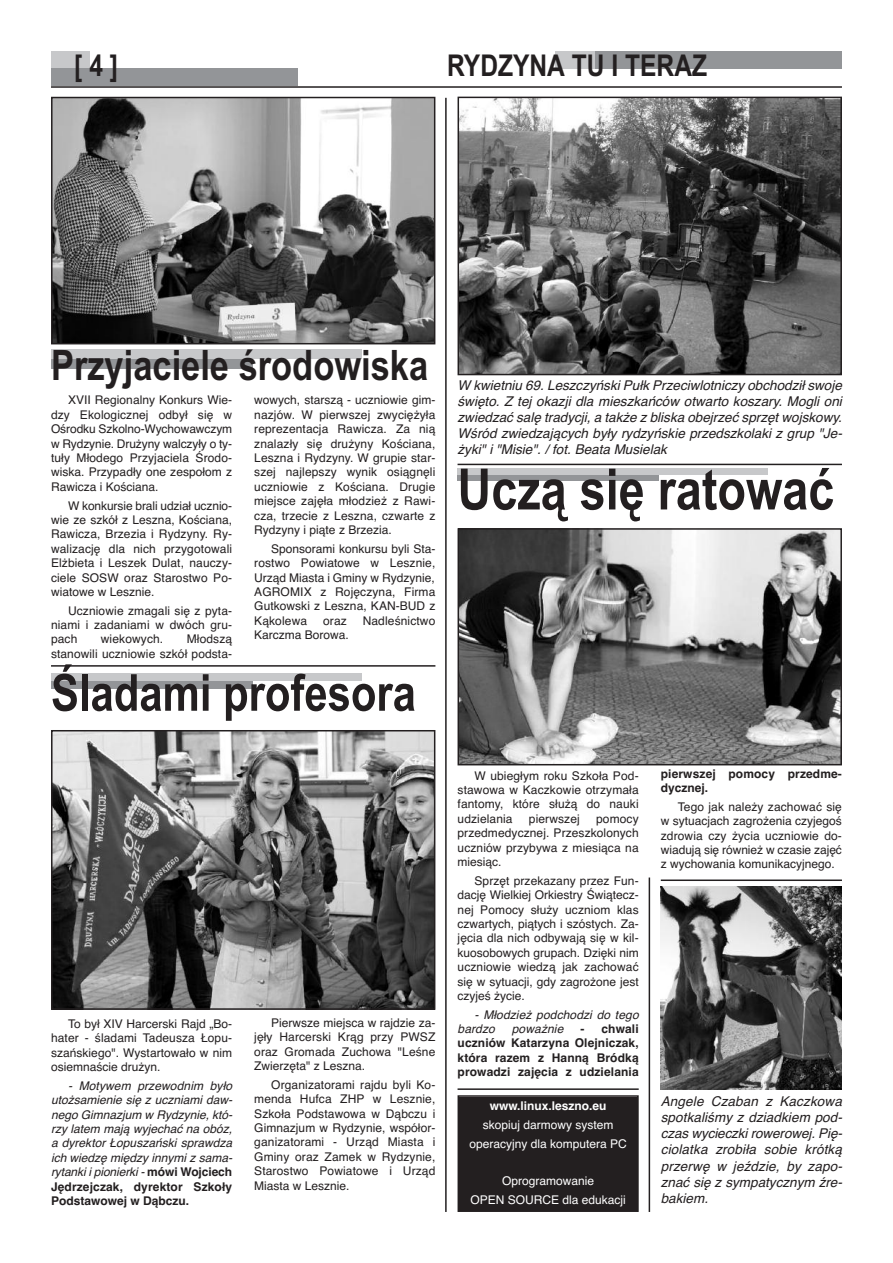
<style>
.page{position:relative;width:893px;height:1263px;background:#fff}
.page>*{position:absolute;margin:0;border:0;box-sizing:border-box;transform-origin:0 0}
.t1{font:700 57px "Arial Narrow";color:#231f20}
.t2{font:700 51px "Arial Narrow";color:#231f20}
.t3{font:700 42px "Arial Narrow";color:#231f20}
.t4{font:700 30px "Arial Narrow";color:#231f20}
.t5{font:italic 13.5px/16.2px "Helvetica";color:#231f20;text-align:justify}
.t6{font:12px/14.4px "Helvetica";letter-spacing:.01em;color:#231f20;text-align:justify}
.t7{font:italic 12px/14.4px "Helvetica";color:#231f20;text-align:justify}
.t8{font:700 12px/14.4px "Helvetica";letter-spacing:.01em;color:#231f20;text-align:justify}
.t9{font:12px/18.6px "Helvetica";color:#fff;text-align:center}
.t10{font:700 12px "Helvetica";color:#fff}
.s1{font-weight:700;font-style:normal}
</style>
<div class="page">
<div style="left:51px;top:68px;width:247px;height:17px;background:#939598"></div>
<div style="left:555px;top:51px;width:246px;height:17px;background:#c7c8ca"></div>
<div style="left:595px;top:51px;width:247px;height:17px;background:#939598"></div>
<div style="left:51px;top:51px;width:38px;height:17px;background:#c7c8ca"></div>
<hr style="left:51px;top:86px;width:791px;height:2px;background:#231f20">
<img style="left:54px;top:100px;width:378px;height:241px">
<div style="left:51px;top:97px;width:384px;height:247px;border:2px solid #231f20"></div>
<div style="left:51px;top:359px;width:201px;height:10px;background:#939598"></div>
<div style="left:51px;top:349px;width:310px;height:10px;background:#c7c8ca"></div>
<hr style="left:51px;top:665px;width:384px;height:2px;background:#231f20">
<hr style="left:445px;top:98px;width:2px;height:1114px;background:#231f20">
<img style="left:461px;top:100px;width:378px;height:272px">
<div style="left:458px;top:97px;width:384px;height:278px;border:2px solid #231f20"></div>
<hr style="left:458px;top:464px;width:384px;height:1px;background:#231f20">
<div style="left:51px;top:681px;width:201px;height:8px;background:#939598"></div>
<div style="left:51px;top:673px;width:310px;height:8px;background:#c7c8ca"></div>
<img style="left:54px;top:733px;width:378px;height:274px">
<div style="left:51px;top:730px;width:384px;height:280px;border:2px solid #231f20"></div>
<img style="left:661px;top:886px;width:181px;height:203px">
<hr style="left:649px;top:877px;width:1px;height:335px;background:#231f20">
<hr style="left:661px;top:879px;width:181px;height:2px;background:#231f20">
<div style="left:458px;top:475px;width:201px;height:6px;background:#939598"></div>
<div style="left:458px;top:468px;width:310px;height:6px;background:#c7c8ca"></div>
<img style="left:461px;top:531px;width:378px;height:231px">
<div style="left:458px;top:528px;width:384px;height:237px;border:2px solid #231f20"></div>
<hr style="left:458px;top:1088px;width:181px;height:2px;background:#231f20">
<div style="left:459px;top:1097px;width:178px;height:113px;background:#231f20"></div>
<div style="left:458px;top:1095px;width:181px;height:117px;border:2px solid #231f20"></div>
<h3 class="t4" style="left:74px;top:49px;width:45px">[4]</h3>
<h3 class="t4" style="left:447px;top:49px;width:262px">RYDZYNA TU I TERAZ</h3>
<h3 class="t3" style="left:51px;top:340px;width:379px">Przyjaciele środowiska</h3>
<p class="t6" style="left:254px;top:393px;width:183px">wowych, starszą - uczniowie gim&shy;nazjów. W pierwszej zwyciężyła reprezentacja Rawicza. Za nią znalazły się drużyny Kościana, Leszna i Rydzyny. W grupie star&shy;szej najlepszy wynik osiągnęli uczniowie z Kościana. Drugie miejsce zajęła młodzież z Rawi&shy;cza, trzecie z Leszna, czwarte z Rydzyny i piąte z Brzezia.</p>
<p class="t6" style="left:254px;top:541px;width:183px;text-indent:17px">Sponsorami konkursu byli Sta&shy;rostwo Powiatowe w Lesznie, Urząd Miasta i Gminy w Rydzynie, AGROMIX z Rojęczyna, Firma Gutkowski z Leszna, KAN-BUD z Kąkolewa</p>
<p class="t6" style="left:51px;top:393px;width:183px;text-indent:17px">XVII Regionalny Konkurs Wie&shy;dzy Ekologicznej odbył się w Ośrodku Szkolno-Wychowawczym w Rydzynie. Drużyny walczyły o ty&shy;tuły Młodego Przyjaciela Środo&shy;wiska. Przypadły one zespołom z Rawicza i Kościana.</p>
<p class="t6" style="left:51px;top:498px;width:183px;text-indent:17px">W konkursie brali udział ucznio&shy;wie ze szkół z Leszna, Kościana, Rawicza, Brzezia i Rydzyny. Ry&shy;walizację dla nich przygotowali Elżbieta i Leszek Dulat, nauczy&shy;ciele SOSW oraz Starostwo Po&shy;wiatowe w Lesznie.</p>
<p class="t6" style="left:51px;top:603px;width:183px;text-indent:17px">Uczniowie zmagali się z pyta&shy;niami i zadaniami w dwóch gru&shy;pach</p>
<p class="t6" style="left:323px;top:613px;width:25px">oraz</p>
<p class="t6" style="left:363px;top:613px;width:74px">Nadleśnictwo</p>
<p class="t6" style="left:254px;top:628px;width:96px">Karczma Borowa.</p>
<p class="t6" style="left:51px;top:632px;width:183px;text-align:right">Młodszą<br>stanowili uczniowie szkół podsta-</p>
<p class="t6" style="left:101px;top:632px;width:64px">wiekowych.</p>
<h2 class="t2" style="left:51px;top:663px;width:366px">Śladami profesora</h2>
<p class="t6" style="left:51px;top:1016px;width:183px;text-indent:17px">To był XIV Harcerski Rajd „Bo&shy;hater - śladami Tadeusza Łopu&shy;szańskiego". Wystartowało w nim osiemnaście drużyn.</p>
<p class="t7" style="left:51px;top:1078px;width:183px;text-indent:17px">- Motywem przewodnim było utożsamienie się z uczniami daw&shy;nego Gimnazjum w Rydzynie, któ&shy;rzy latem mają wyjechać na obóz, a dyrektor Łopuszański sprawdza ich wiedzę między innymi z sama&shy;rytanki i pionierki - <span class="s1">mówi Wojciech Jędrzejczak, dyrektor Szkoły Podstawowej w Dąbczu.</span></p>
<p class="t6" style="left:254px;top:1015px;width:183px;text-indent:17px">Pierwsze miejsca w rajdzie za&shy;jęły Harcerski Krąg przy PWSZ oraz Gromada Zuchowa "Leśne Zwierzęta" z Leszna.</p>
<p class="t6" style="left:254px;top:1077px;width:183px;text-indent:17px">Organizatorami rajdu byli Ko&shy;menda Hufca ZHP w Lesznie, Szkoła Podstawowa w Dąbczu i Gimnazjum w Rydzynie, współor&shy;ganizatorami - Urząd Miasta i Gminy oraz Zamek w Rydzynie, Starostwo Powiatowe i Urząd Miasta w Lesznie.</p>
<p class="t5" style="left:458px;top:377px;width:386px">W kwietniu 69. Leszczyński Pułk Przeciwlotniczy obchodził swoje święto. Z tej okazji dla mieszkańców otwarto koszary. Mogli oni zwiedzać salę tradycji, a także z bliska obejrzeć sprzęt wojskowy.<br>Wśród zwiedzających były rydzyńskie przedszkolaki z grup "Je&shy;żyki" i "Misie". / fot. Beata Musielak</p>
<h1 class="t1" style="left:458px;top:456px;width:378px">Uczą się ratować</h1>
<p class="t6" style="left:458px;top:768px;width:183px;text-indent:17px">W ubiegłym roku Szkoła Pod&shy;stawowa w Kaczkowie otrzymała fantomy, które służą do nauki udzielania</p>
<p class="t6" style="left:529px;top:811px;width:52px">pierwszej</p>
<p class="t6" style="left:458px;top:811px;width:183px;text-indent:139px">pomocy przedmedycznej. Przeszkolonych uczniów przybywa z miesiąca na miesiąc.</p>
<p class="t6" style="left:458px;top:873px;width:183px;text-indent:17px">Sprzęt przekazany przez Fun&shy;dację Wielkiej Orkiestry Świątecz&shy;nej Pomocy służy uczniom klas czwartych, piątych i szóstych. Za&shy;jęcia dla nich odbywają się w kil&shy;kuosobowych grupach. Dzięki nim uczniowie wiedzą jak zachować się w sytuacji, gdy zagrożone jest czyjeś życie.</p>
<p class="t7" style="left:458px;top:1007px;width:183px;text-indent:17px">- Młodzież podchodzi do tego bardzo</p>
<p class="t8" style="left:458px;top:1022px;width:183px;text-indent:123px">- chwali uczniów Katarzyna Olejniczak, która razem z Hanną Bródką prowadzi zajęcia z udzielania</p>
<p class="t7" style="left:512px;top:1022px;width:53px">poważnie</p>
<p class="t10" style="left:490px;top:1099px;width:118px">www.linux.leszno.eu</p>
<p class="t9" style="left:469px;top:1116px;width:159px">skopiuj darmowy system operacyjny dla komputera PC</p>
<p class="t9" style="left:470px;top:1171px;width:157px">Oprogramowanie<br>OPEN SOURCE dla edukacji</p>
<p class="t8" style="left:661px;top:766px;width:183px">pierwszej pomocy przedme&shy;dycznej.</p>
<p class="t6" style="left:661px;top:799px;width:183px;text-indent:17px">Tego jak należy zachować się w sytuacjach zagrożenia czyjegoś zdrowia czy życia uczniowie do&shy;wiadują się również w czasie zajęć z wychowania komunikacyjnego.</p>
<p class="t5" style="left:661px;top:1093px;width:183px">Angele Czaban z Kaczkowa spotkaliśmy z dziadkiem pod&shy;czas wycieczki rowerowej. Pię&shy;ciolatka zrobiła sobie krótką przerwę w jeździe, by zapo&shy;znać się z sympatycznym źre&shy;bakiem.</p>
</div>
